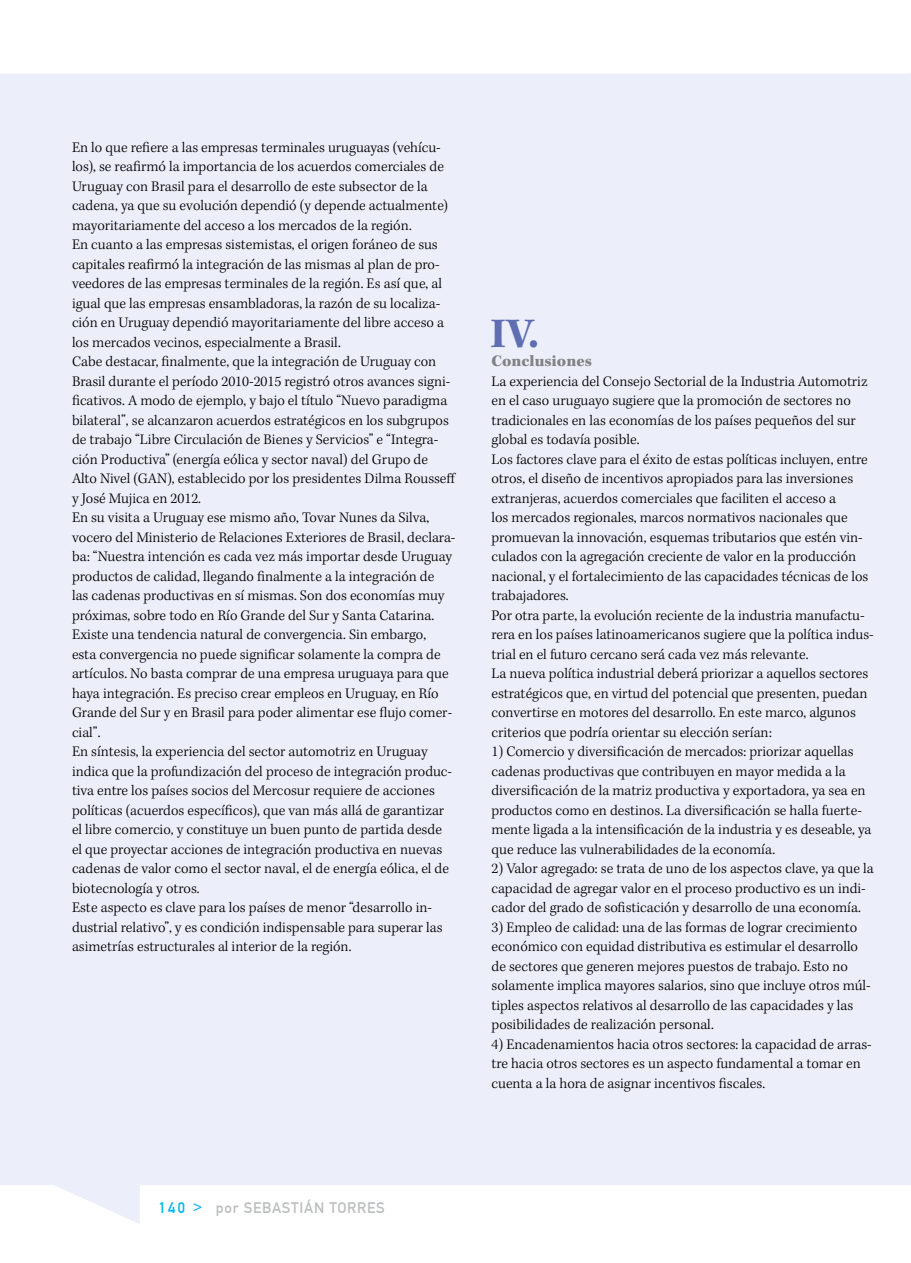
<style>
.page{position:relative;width:911px;height:1263px;background:#fff}
.page>*{position:absolute;margin:0;border:0;box-sizing:border-box;transform-origin:0 0}
.t1{font:700 43.35px "Kepler Std";color:#5f6db3}
.t2{font:900 16.5px "Kepler Std";letter-spacing:.005em;color:#808285}
.t3{font:300 15px/19.5px "Kepler Std";color:#000}
.t4{font:15px "DIN1451 Mittelschrift";letter-spacing:.05em;color:#bcbec0}
.s1{color:#00b3f0}
</style>
<div class="page">
<div style="left:0;top:73px;width:911px;height:1151px;background:#eceff9"></div>
<p class="t3" style="left:72px;top:138px;width:386px">En lo que refiere a las empresas terminales uruguayas (vehícu&shy;los), se reafirmó la importancia de los acuerdos comerciales de Uruguay con Brasil para el desarrollo de este subsector de la cadena, ya que su evolución dependió (y depende actualmente) mayoritariamente del acceso a los mercados de la región.<br>En cuanto a las empresas sistemistas, el origen foráneo de sus capitales reafirmó la integración de las mismas al plan de pro&shy;veedores de las empresas terminales de la región. Es así que, al igual que las empresas ensambladoras, la razón de su localiza&shy;ción en Uruguay dependió mayoritariamente del libre acceso a los mercados vecinos, especialmente a Brasil.<br>Cabe destacar, finalmente, que la integración de Uruguay con Brasil durante el período 2010-2015 registró otros avances signi&shy;ficativos. A modo de ejemplo, y bajo el título “Nuevo paradigma bilateral”, se alcanzaron acuerdos estratégicos en los subgrupos de trabajo “Libre Circulación de Bienes y Servicios” e “Integra&shy;ción Productiva” (energía eólica y sector naval) del Grupo de Alto Nivel (GAN), establecido por los presidentes Dilma Rousseff y José Mujica en 2012.<br>En su visita a Uruguay ese mismo año, Tovar Nunes da Silva, vocero del Ministerio de Relaciones Exteriores de Brasil, declara&shy;ba: “Nuestra intención es cada vez más importar desde Uruguay productos de calidad, llegando finalmente a la integración de<br>las cadenas productivas en sí mismas. Son dos economías muy próximas, sobre todo en Río Grande del Sur y Santa Catarina.<br>Existe una tendencia natural de convergencia. Sin embargo,<br>esta convergencia no puede significar solamente la compra de artículos. No basta comprar de una empresa uruguaya para que haya integración. Es preciso crear empleos en Uruguay, en Río Grande del Sur y en Brasil para poder alimentar ese flujo comer&shy;cial”.<br>En síntesis, la experiencia del sector automotriz en Uruguay indica que la profundización del proceso de integración produc&shy;tiva entre los países socios del Mercosur requiere de acciones políticas (acuerdos específicos), que van más allá de garantizar el libre comercio, y constituye un buen punto de partida desde<br>el que proyectar acciones de integración productiva en nuevas cadenas de valor como el sector naval, el de energía eólica, el de biotecnología y otros.<br>Este aspecto es clave para los países de menor “desarrollo in&shy;dustrial relativo”, y es condición indispensable para superar las asimetrías estructurales al interior de la región.</p>
<h1 class="t1" style="left:491px;top:308px;width:50px">IV.</h1>
<p class="t2" style="left:491px;top:351px;width:102px">Conclusiones</p>
<p class="t3" style="left:491px;top:372px;width:384px">La experiencia del Consejo Sectorial de la Industria Automotriz en el caso uruguayo sugiere que la promoción de sectores no tradicionales en las economías de los países pequeños del sur global es todavía posible.<br>Los factores clave para el éxito de estas políticas incluyen, entre otros, el diseño de incentivos apropiados para las inversiones extranjeras, acuerdos comerciales que faciliten el acceso a<br>los mercados regionales, marcos normativos nacionales que promuevan la innovación, esquemas tributarios que estén vin&shy;culados con la agregación creciente de valor en la producción nacional, y el fortalecimiento de las capacidades técnicas de los trabajadores.<br>Por otra parte, la evolución reciente de la industria manufactu&shy;rera en los países latinoamericanos sugiere que la política indus&shy;trial en el futuro cercano será cada vez más relevante.<br>La nueva política industrial deberá priorizar a aquellos sectores estratégicos que, en virtud del potencial que presenten, puedan convertirse en motores del desarrollo. En este marco, algunos criterios que podría orientar su elección serían:</p>
<p class="t3" style="left:491px;top:742px;width:382px">1) Comercio y diversificación de mercados: priorizar aquellas cadenas productivas que contribuyen en mayor medida a la diversificación de la matriz productiva y exportadora, ya sea en productos como en destinos. La diversificación se halla fuerte&shy;mente ligada a la intensificación de la industria y es deseable, ya que reduce las vulnerabilidades de la economía.</p>
<p class="t3" style="left:491px;top:859px;width:384px">2) Valor agregado: se trata de uno de los aspectos clave, ya que la capacidad de agregar valor en el proceso productivo es un indi&shy;cador del grado de sofisticación y desarrollo de una economía.</p>
<p class="t3" style="left:491px;top:918px;width:381px">3) Empleo de calidad: una de las formas de lograr crecimiento económico con equidad distributiva es estimular el desarrollo de sectores que generen mejores puestos de trabajo. Esto no solamente implica mayores salarios, sino que incluye otros múl&shy;tiples aspectos relativos al desarrollo de las capacidades y las posibilidades de realización personal.</p>
<p class="t3" style="left:491px;top:1035px;width:382px">4) Encadenamientos hacia otros sectores: la capacidad de arras&shy;tre hacia otros sectores es un aspecto fundamental a tomar en cuenta a la hora de asignar incentivos fiscales.</p>
<p class="t4" style="left:159px;top:1199px;width:181px"><span class="s1">140 &gt;</span> POR SEBASTIÁN TORRES</p>
</div>
